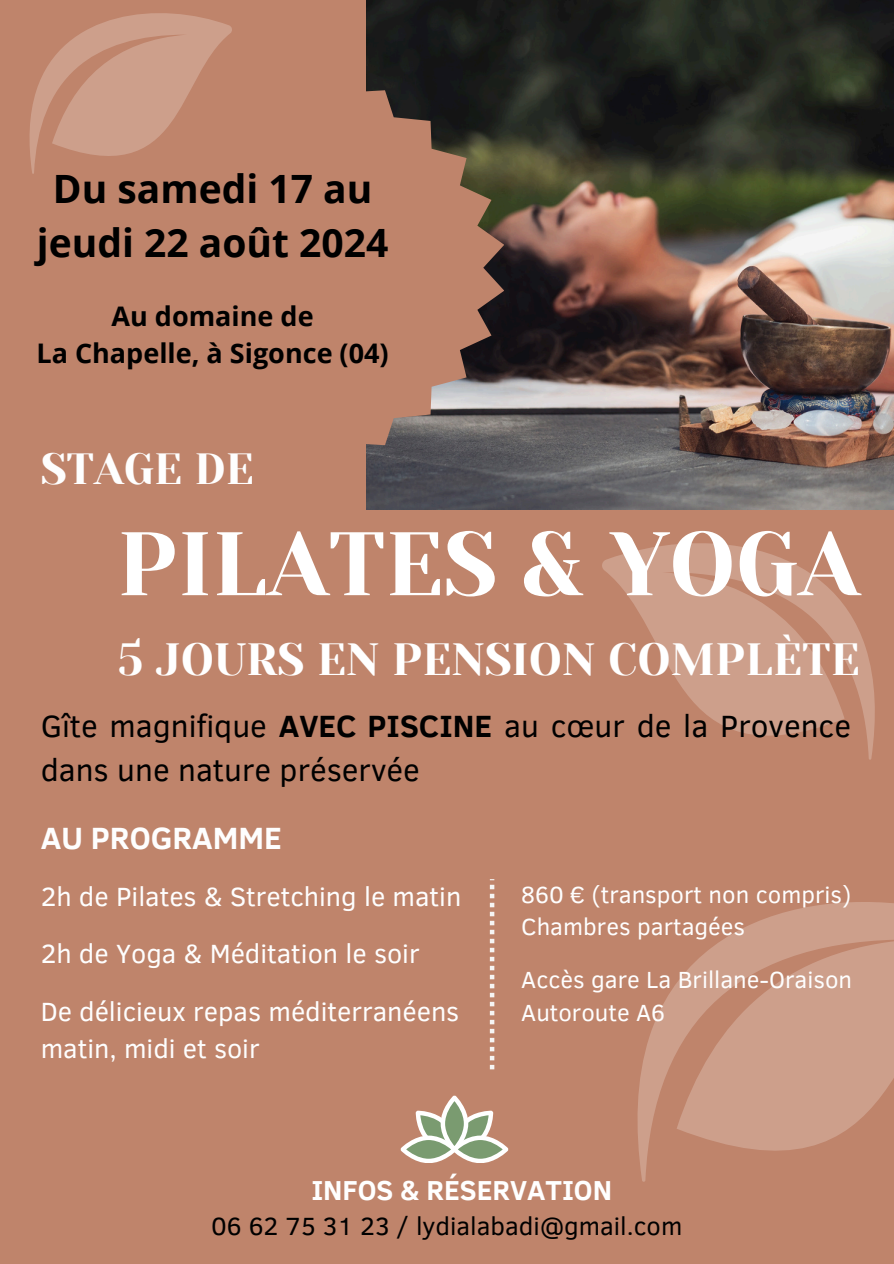
<style>
.page{position:relative;width:894px;height:1264px;background:#fff}
.page>*{position:absolute;margin:0;border:0;box-sizing:border-box;transform-origin:0 0}
.t1{font:89.85px "Yeseva One";color:#fff}
.t2{font:45px "Yeseva One";color:#fff}
.t3{font:43.5px "Yeseva One";color:#fefefe}
.t4{font:700 39px/54px "Open Sans";color:#000;text-align:center}
.t5{font:31.5px/43.8px "Clear Sans";color:#000}
.t6{font:700 31.5px "Clear Sans";color:#fefefe}
.t7{font:700 28.05px "Clear Sans";color:#fff}
.t8{font:27px "Clear Sans";color:#fefefe}
.t9{font:700 27px/37.2px "Open Sans";color:#000;text-align:center}
.t10{font:25.5px "Clear Sans";color:#000}
.t11{font:24px/32.7px "Clear Sans";color:#fefefe}
.s1{font-weight:700}
</style>
<div class="page">
<div style="left:0;top:0;width:893px;height:1263px;background:#bf846b"></div>
<svg style="left:489px;top:879px;width:5px;height:190px"></svg>
<img style="left:366px;top:0;width:527px;height:510px">
<svg style="left:366px;top:48px;width:137px;height:439px"></svg>
<svg style="left:637px;top:902px;width:256px;height:280px;fill:#cd9f8b"></svg>
<svg style="left:602px;top:543px;width:272px;height:217px;fill:#cd9f8b"></svg>
<svg style="left:29px;top:13px;width:203px;height:161px"></svg>
<svg style="left:400px;top:1095px;width:108px;height:67px"></svg>
<p class="t4" style="left:37px;top:161px;width:353px">Du samedi 17 au jeudi 22 août 2024</p>
<h2 class="t9" style="left:36px;top:297px;width:354px">Au domaine de<br>La Chapelle, à Sigonce (04)</h2>
<h1 class="t3" style="left:41px;top:444px;width:214px">STAGE DE</h1>
<h6 class="t1" style="left:117px;top:513px;width:743px">PILATES &amp; YOGA</h6>
<h6 class="t2" style="left:118px;top:634px;width:743px">5 JOURS EN PENSION COMPLÈTE</h6>
<p class="t5" style="left:41px;top:702px;width:811px">Gîte magnifique <span class="s1">AVEC PISCINE</span> au cœur de la Provence dans une nature préservée</p>
<h1 class="t6" style="left:41px;top:815px;width:242px">AU PROGRAMME</h1>
<p class="t8" style="left:41px;top:876px;width:422px">2h de Pilates &amp; Stretching le matin</p>
<h4 class="t8" style="left:41px;top:934px;width:380px">2h de Yoga &amp; Méditation le soir</h4>
<p class="t8" style="left:41px;top:991px;width:420px">De délicieux repas méditerranéens</p>
<p class="t8" style="left:41px;top:1028px;width:220px">matin, midi et soir</p>
<p class="t11" style="left:521px;top:876px;width:331px">860 € (transport non compris)</p>
<p class="t11" style="left:521px;top:909px;width:225px">Chambres partagées</p>
<p class="t11" style="left:521px;top:962px;width:332px">Accès gare La Brillane-Oraison<br>Autoroute A6</p>
<p class="t7" style="left:311px;top:1169px;width:302px">INFOS &amp; RÉSERVATION</p>
<p class="t10" style="left:211px;top:1207px;width:472px">06 62 75 31 23 / lydialabadi@gmail.com</p>
</div>
